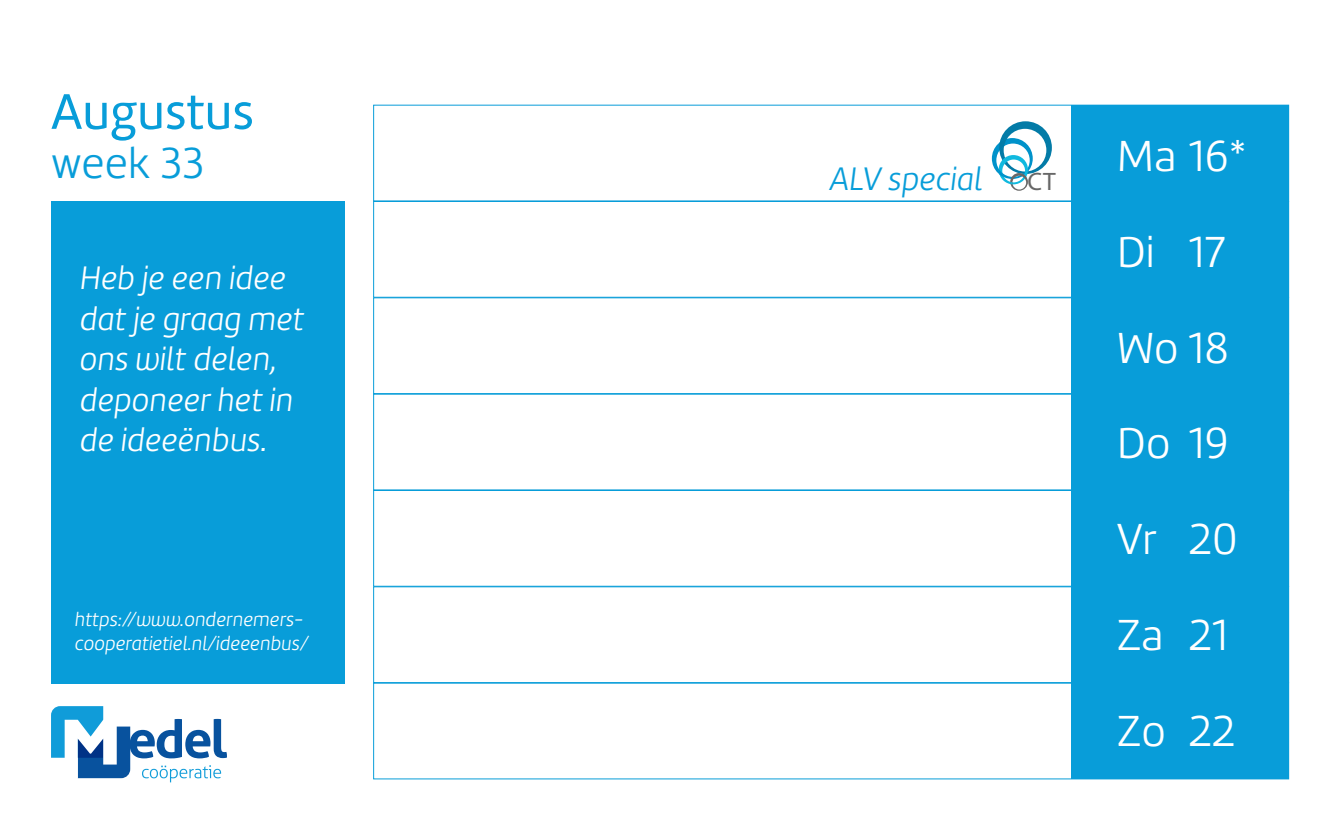
<style>
.page{position:relative;width:1340px;height:830px;background:#fff}
.page>*{position:absolute;margin:0;border:0;box-sizing:border-box;transform-origin:0 0}
.t1{font:51.75px "Marine";color:#089dd9}
.t2{font:300 45px/95.9px "Marine";color:#fff}
.t3{font:300 45px "Marine";color:#089dd9}
.t4{font:italic 300 33.75px/40.5px "Marine";color:#fff}
.t5{font:italic 300 33.75px "Marine";color:#089dd9}
.t6{font:25.2px "Myriad Pro";color:#676767}
.t7{font:italic 300 20.25px/24.3px "Marine";color:#fff}
</style>
<div class="page">
<div style="left:51px;top:201px;width:293px;height:481px;background:#089dd9"></div>
<svg style="left:51px;top:706px;width:176px;height:76px"></svg>
<div style="left:373px;top:682px;width:915px;height:96px;border:1px solid #089dd9"></div>
<div style="left:373px;top:586px;width:915px;height:96px;border:1px solid #089dd9"></div>
<div style="left:373px;top:490px;width:915px;height:96px;border:1px solid #089dd9"></div>
<div style="left:373px;top:393px;width:915px;height:97px;border:1px solid #089dd9"></div>
<div style="left:373px;top:297px;width:915px;height:96px;border:1px solid #089dd9"></div>
<div style="left:373px;top:201px;width:915px;height:96px;border:1px solid #089dd9"></div>
<div style="left:1071px;top:105px;width:217px;height:673px;background:#089dd9"></div>
<svg style="left:991px;top:121px;width:60px;height:70px"></svg>
<h1 class="t1" style="left:51px;top:79px;width:204px">Augustus</h1>
<h2 class="t3" style="left:51px;top:136px;width:155px">week 33</h2>
<p class="t4" style="left:80px;top:257px;width:226px">Heb je een idee dat je graag met ons wilt delen, deponeer het in de ideeënbus.</p>
<p class="t7" style="left:75px;top:606px;width:235px">https://www.ondernemers&shy;cooperatietiel.nl/ideeenbus/</p>
<p class="t5" style="left:829px;top:158px;width:154px">ALV special</p>
<p class="t6" style="left:1027px;top:168px;width:29px">CT</p>
<h2 class="t2" style="left:1116px;top:107px;width:131px">Ma 16*<br>Di 17<br>Wo 18<br>Do 19<br>Vr 20<br>Za 21<br>Zo 22</h2>
</div>
